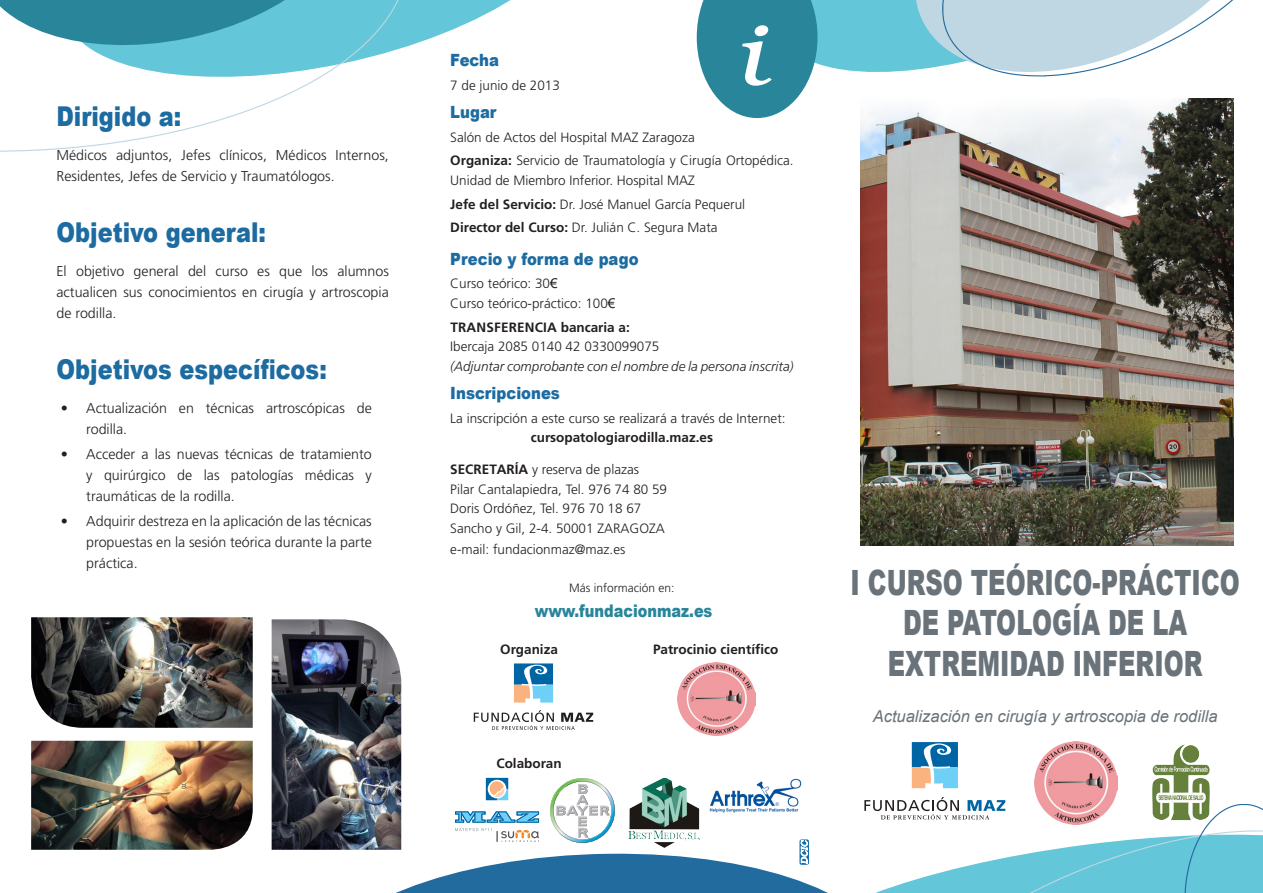
<style>
.page{position:relative;width:1263px;height:893px;background:#fff}
.page>*{position:absolute;margin:0;border:0;box-sizing:border-box;transform-origin:0 0}
.t1{font:italic 300 90px "Bookman Std";color:#fff;scale:1.25 1}
.t2{font:900 34.8px/40.5px "Arial";color:#697379;text-align:center;scale:.69 1}
.t3{font:900 27.3px "Arial";color:#1c6ba1;scale:.82 1}
.t4{font:900 17.4px "Arial";color:#29859a;scale:.83 1}
.t5{font:900 16.8px "Arial";color:#1c6ba1;scale:.88 1}
.t6{font:italic 16.5px "Arial";color:#697379}
.t7{font:300 14.25px/21px "Frutiger";color:#231f20;text-align:justify}
.t8{font:300 13.5px/19.5px "Frutiger";color:#231f20}
.t9{font:700 13.5px "Frutiger";color:#231f20}
.t10{font:italic 300 13.5px "Frutiger";color:#231f20}
.t11{font:300 12px "Frutiger";color:#231f20}
.s1{font-weight:700}
.s2{font-family:"Arial";font-weight:400}
</style>
<div class="page">
<svg style="left:408px;top:0;width:103px;height:46px;fill:#63c6d9"></svg>
<svg style="left:0;top:0;width:408px;height:152px"></svg>
<svg style="left:697px;top:0;width:537px;height:118px"></svg>
<img style="left:677px;top:662px;width:78px;height:73px">
<img style="left:860px;top:99px;width:373px;height:446px">
<svg style="left:514px;top:663px;width:39px;height:40px;background:#73a6c0"></svg>
<svg style="left:474px;top:710px;width:119px;height:20px"></svg>
<img style="left:31px;top:617px;width:222px;height:111px">
<img style="left:31px;top:741px;width:222px;height:109px">
<img style="left:272px;top:619px;width:129px;height:231px">
<svg style="left:311px;top:742px;width:952px;height:151px"></svg>
<p class="t3" style="left:57px;top:96px;width:154px">Dirigido a:</p>
<p class="t7" style="left:57px;top:144px;width:334px">Médicos adjuntos, Jefes clínicos, Médicos Internos,<br>Residentes, Jefes de Servicio y Traumatólogos.</p>
<p class="t3" style="left:57px;top:212px;width:257px">Objetivo general:</p>
<p class="t7" style="left:57px;top:260px;width:334px">El objetivo general del curso es que los alumnos actualicen sus conocimientos en cirugía y artroscopia de rodilla.</p>
<p class="t3" style="left:57px;top:349px;width:331px">Objetivos específicos:</p>
<p class="t7" style="left:86px;top:397px;width:287px;text-indent:-26px">• Actualización en técnicas artroscópicas de rodilla.</p>
<p class="t7" style="left:86px;top:444px;width:287px;text-indent:-26px">• Acceder a las nuevas técnicas de tratamiento y quirúrgico de las patologías médicas y traumáticas de la rodilla.</p>
<p class="t7" style="left:86px;top:511px;width:287px;text-indent:-26px">• Adquirir destreza en la aplicación de las técnicas propuestas en la sesión teórica durante la parte práctica.</p>
<p class="t1" style="left:732px;top:6px;width:27px">i</p>
<p class="t5" style="left:450px;top:48px;width:57px">Fecha</p>
<p class="t8" style="left:450px;top:76px;width:111px">7 de junio de 2013</p>
<p class="t5" style="left:450px;top:100px;width:54px">Lugar</p>
<p class="t8" style="left:450px;top:127px;width:246px">Salón de Actos del Hospital MAZ Zaragoza</p>
<p class="t8" style="left:450px;top:151px;width:345px"><span class="s1">Organiza:</span> Servicio de Traumatología y Cirugía Ortopédica.<br>Unidad de Miembro Inferior. Hospital MAZ</p>
<p class="t8" style="left:450px;top:194px;width:296px"><span class="s1">Jefe del Servicio:</span> Dr. José Manuel García Pequerul</p>
<p class="t8" style="left:450px;top:218px;width:269px"><span class="s1">Director del Curso:</span> Dr. Julián C. Segura Mata</p>
<p class="t5" style="left:450px;top:247px;width:215px">Precio y forma de pago</p>
<p class="t8" style="left:450px;top:274px;width:109px">Curso teórico: 30<span class="s2">€</span></p>
<p class="t8" style="left:450px;top:294px;width:167px">Curso teórico-práctico: 100<span class="s2">€</span></p>
<p class="t9" style="left:450px;top:319px;width:181px">TRANSFERENCIA bancaria a:</p>
<p class="t8" style="left:450px;top:337px;width:211px">Ibercaja 2085 0140 42 0330099075</p>
<p class="t10" style="left:450px;top:358px;width:345px">(Adjuntar comprobante con el nombre de la persona inscrita)</p>
<p class="t5" style="left:450px;top:381px;width:126px">Inscripciones</p>
<p class="t8" style="left:450px;top:408px;width:337px">La inscripción a este curso se realizará a través de Internet:</p>
<p class="t9" style="left:531px;top:429px;width:184px">cursopatologiarodilla.maz.es</p>
<p class="t8" style="left:450px;top:460px;width:190px"><span class="s1">SECRETARÍA</span> y reserva de plazas</p>
<p class="t8" style="left:450px;top:479px;width:218px">Pilar Cantalapiedra, Tel. 976 74 80 59</p>
<p class="t8" style="left:450px;top:499px;width:193px">Doris Ordóñez, Tel. 976 70 18 67</p>
<p class="t8" style="left:450px;top:518px;width:216px">Sancho y Gil, 2-4. 50001 ZARAGOZA</p>
<p class="t8" style="left:450px;top:539px;width:177px">e-mail: fundacionmaz@maz.es</p>
<p class="t11" style="left:569px;top:581px;width:107px">Más información en:</p>
<p class="t4" style="left:535px;top:598px;width:216px">www.fundacionmaz.es</p>
<p class="t9" style="left:500px;top:641px;width:59px">Organiza</p>
<p class="t9" style="left:653px;top:641px;width:127px">Patrocinio científico</p>
<p class="t9" style="left:496px;top:755px;width:67px">Colaboran</p>
<p class="t2" style="left:850px;top:561px;width:566px">I CURSO TEÓRICO-PRÁCTICO<br>DE PATOLOGÍA DE LA<br>EXTREMIDAD INFERIOR</p>
<p class="t6" style="left:873px;top:705px;width:346px">Actualización en cirugía y artroscopia de rodilla</p>
</div>
